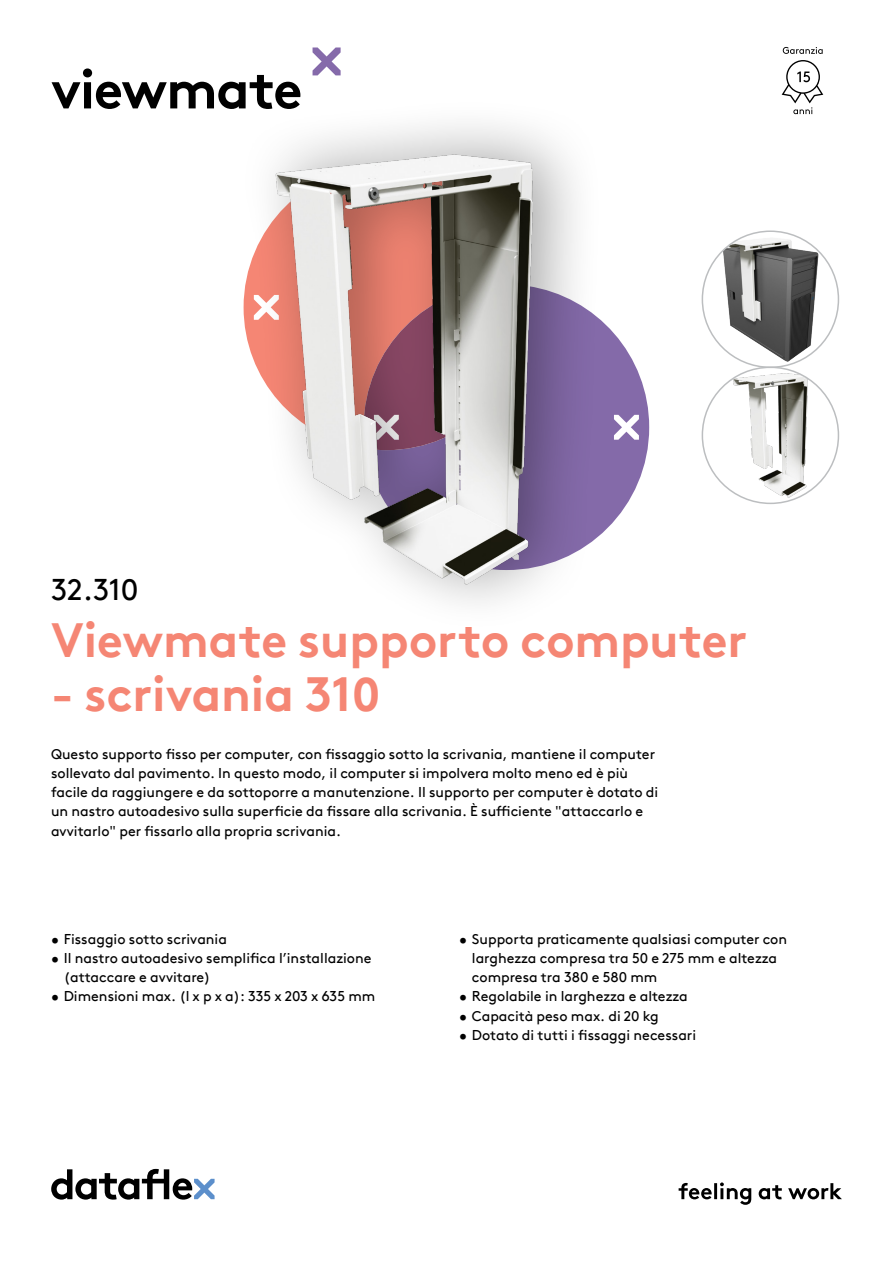
<style>
.page{position:relative;width:893px;height:1263px;background:#fff}
.page>*{position:absolute;margin:0;border:0;box-sizing:border-box;transform-origin:0 0}
.hoofdstuk{font:700 54px "Brown Pro TT";letter-spacing:-.02em;color:#000}
.productnaam{font:700 48px "Brown Pro TT";color:#f58674}
.productnummer{font:30px "Brown Pro TT";color:#000}
.omschrijving{font:14.25px/19.2px "Brown Pro TT";color:#000}
</style>
<div class="page">
<svg style="left:641px;top:380px;width:8px;height:95px"></svg>
<svg style="left:51px;top:1169px;width:164px;height:30px"></svg>
<svg style="left:679px;top:1182px;width:163px;height:23px"></svg>
<svg style="left:313px;top:47px;width:28px;height:28px"></svg>
<img style="left:702px;top:231px;width:136px;height:136px;border-radius:68px">
<img style="left:702px;top:367px;width:136px;height:136px;border-radius:68px">
<img style="left:243px;top:133px;width:398px;height:470px">
<svg style="left:783px;top:47px;width:40px;height:7px"></svg>
<svg style="left:782px;top:60px;width:41px;height:54px"></svg>
<p class="hoofdstuk" style="left:51px;top:46px;width:253px">viewmate</p>
<p class="productnummer" style="left:51px;top:566px;width:89px">32.310</p>
<p class="productnaam" style="left:51px;top:601px;width:698px">Viewmate supporto computer</p>
<p class="productnaam" style="left:51px;top:655px;width:331px">- scrivania 310</p>
<p class="omschrijving" style="left:51px;top:743px;width:609px">Questo supporto fisso per computer, con fissaggio sotto la scrivania, mantiene il computer sollevato dal pavimento. In questo modo, il computer si impolvera molto meno ed è più facile da raggiungere e da sottoporre a manutenzione. Il supporto per computer è dotato di un nastro autoadesivo sulla superficie da fissare alla scrivania. È sufficiente "attaccarlo e avvitarlo" per fissarlo alla propria scrivania.</p>
<p class="omschrijving" style="left:51px;top:928px;width:178px">• Fissaggio sotto scrivania</p>
<p class="omschrijving" style="left:64px;top:947px;width:309px;text-indent:-13px">• Il nastro autoadesivo semplifica l’installazione (attaccare e avvitare)</p>
<p class="omschrijving" style="left:51px;top:986px;width:326px">• Dimensioni max. (l x p x a): 335 x 203 x 635 mm</p>
<p class="omschrijving" style="left:472px;top:928px;width:317px;text-indent:-13px">• Supporta praticamente qualsiasi computer con larghezza compresa tra 50 e 275 mm e altezza compresa tra 380 e 580 mm</p>
<p class="omschrijving" style="left:459px;top:986px;width:230px">• Regolabile in larghezza e altezza</p>
<p class="omschrijving" style="left:459px;top:1005px;width:201px">• Capacità peso max. di 20 kg</p>
<p class="omschrijving" style="left:459px;top:1024px;width:239px">• Dotato di tutti i fissaggi necessari</p>
</div>
